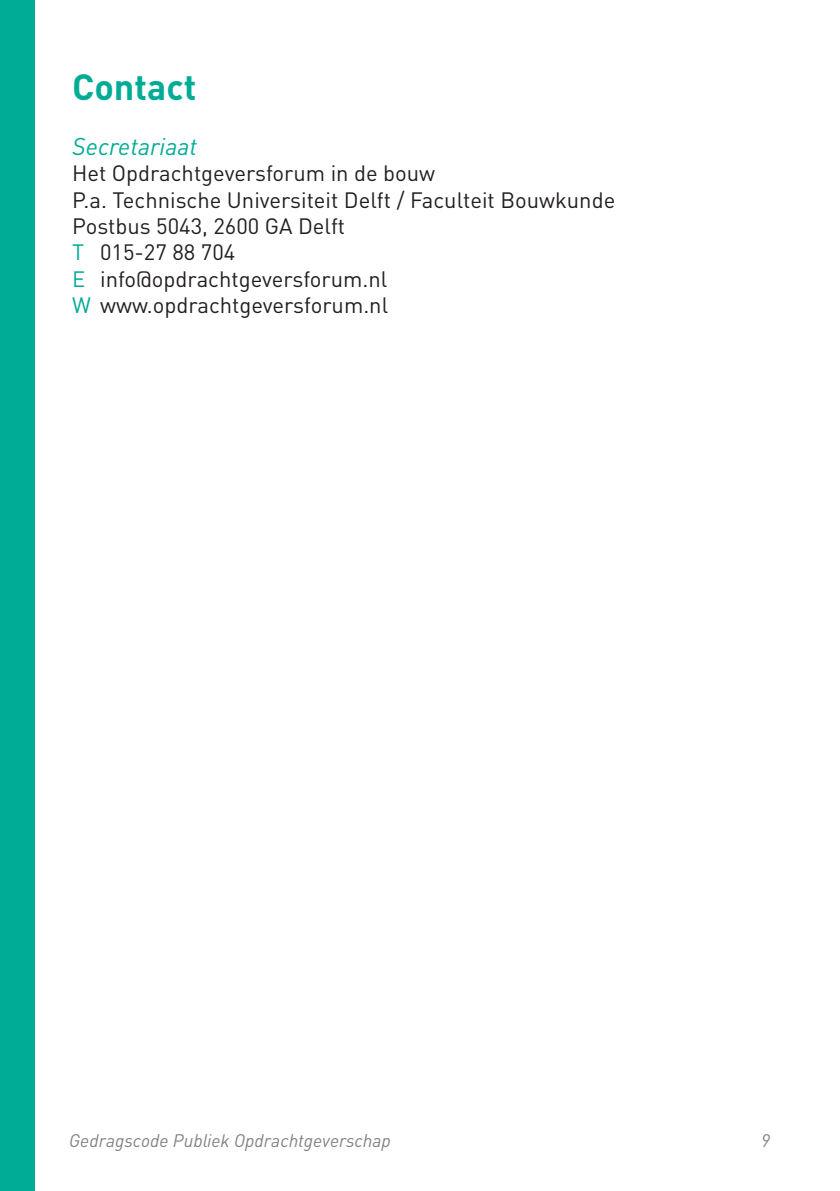
<style>
.page{position:relative;width:840px;height:1191px;background:#fff}
.page>*{position:absolute;margin:0;border:0;box-sizing:border-box;transform-origin:0 0}
.Koppen{font:700 36px "DIN Pro";color:#00ac96}
.quotes{font:italic 24px "DIN Pro";color:#00ac96}
.Tekst_11{font:22px "DIN Pro";color:#231f20}
.t1{font:italic 18px "DIN Pro";color:#808285}
.s1{color:#00ac96}
</style>
<div class="page">
<div style="left:0;top:0;width:34px;height:1191px;background:#00ac96"></div>
<p class="Koppen" style="left:72px;top:62px;width:126px">Contact</p>
<p class="quotes" style="left:72px;top:127px;width:126px">Secretariaat</p>
<p class="Tekst_11" style="left:72px;top:158px;width:364px">Het Opdrachtgeversforum in de bouw</p>
<p class="Tekst_11" style="left:72px;top:185px;width:544px">P.a. Technische Universiteit Delft / Faculteit Bouwkunde</p>
<p class="Tekst_11" style="left:72px;top:211px;width:274px">Postbus 5043, 2600 GA Delft</p>
<p class="Tekst_11" style="left:72px;top:237px;width:165px"><span class="s1">T</span> 015-27 88 704</p>
<p class="Tekst_11" style="left:72px;top:264px;width:317px"><span class="s1">E</span> info@opdrachtgeversforum.nl</p>
<p class="Tekst_11" style="left:72px;top:290px;width:317px"><span class="s1">W</span> www.opdrachtgeversforum.nl</p>
<p class="t1" style="left:69px;top:1126px;width:323px">Gedragscode Publiek Opdrachtgeverschap</p>
<p class="t1" style="left:760px;top:1126px;width:10px">9</p>
</div>
